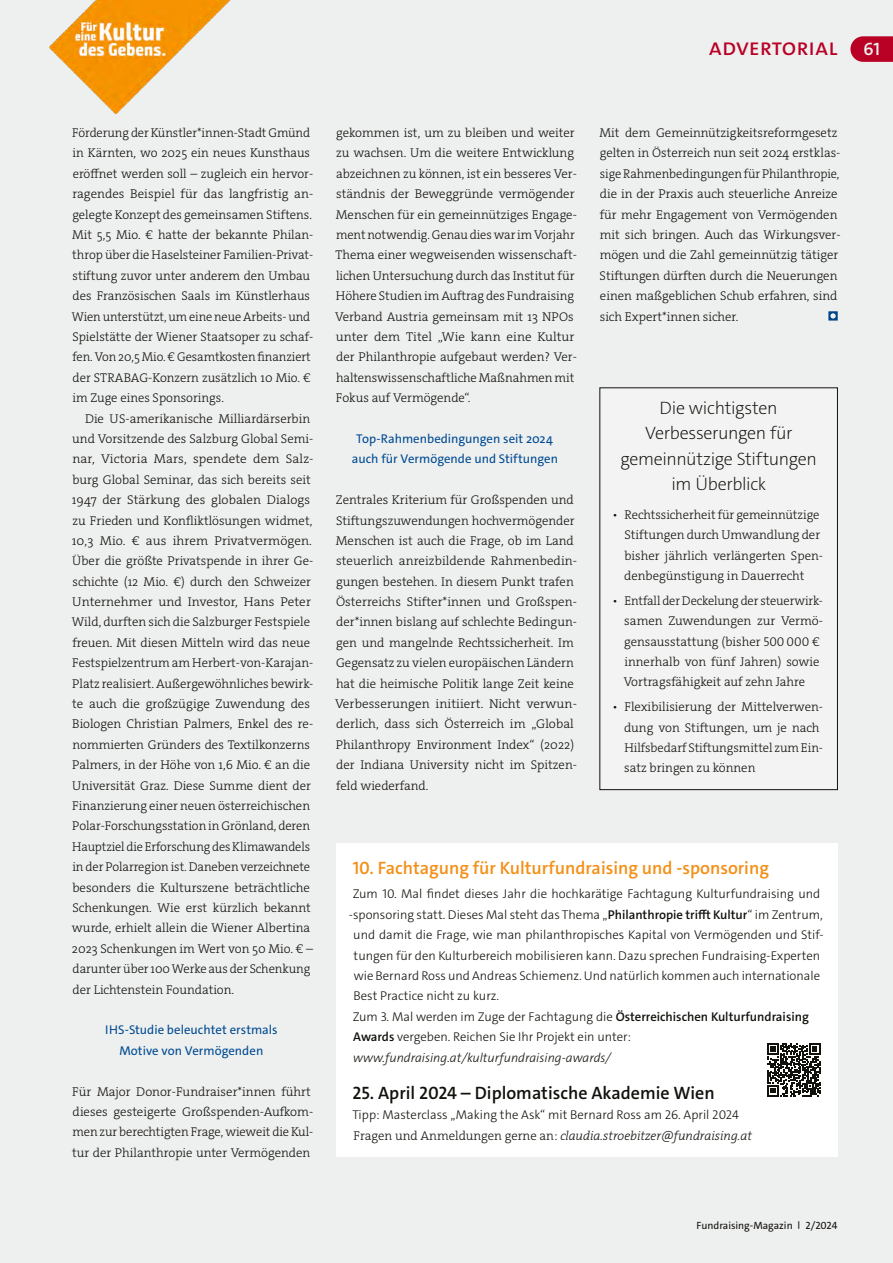
<style>
.page{position:relative;width:893px;height:1263px;background:#eeefef}
.page>*{position:absolute;margin:0;border:0;box-sizing:border-box;transform-origin:0 0}
.t1{font:24px "The Sans";color:#b90025}
.t2{font:200 18px/25.2px "The Sans";letter-spacing:-.02em;color:#12120d;text-align:center}
.t3{font:600 18px "The Sans";color:#f48f17}
.t4{font:600 18px "The Sans";color:#12120d}
.t5{font:300 12.75px/20.4px "The Serif";color:#12120d}
.t6{font:300 12.75px "The Sans";color:#12120d}
.t7{font:12.75px/20.4px "The Sans";color:#004b92;text-align:center}
.t8{font:italic 300 12.75px "The Serif";color:#12120d}
.t9{font:italic 300 12.75px "The Sans";color:#12120d}
.t10{font:10.5px "The Sans";color:#12120d}
.s1{font-weight:600;font-size:18px;color:#eeefef}
.s2{font-weight:600}
.s3{font-style:normal}
.s4{font-weight:800;font-size:7.5px}
</style>
<div class="page">
<img style="left:50px;top:0;width:181px;height:114px">
<svg style="left:850px;top:36px;width:43px;height:26px"></svg>
<div style="left:600px;top:388px;width:237px;height:402px;background:#f3f3f3"></div>
<div style="left:600px;top:388px;width:238px;height:402px;border:1px solid #12120d"></div>
<div style="left:336px;top:843px;width:502px;height:314px;background:#fff"></div>
<svg style="left:767px;top:1043px;width:53px;height:53px"></svg>
<svg style="left:828px;top:311px;width:10px;height:10px"></svg>
<h1 class="t1" style="left:709px;top:32px;width:173px">advertorial <span class="s1">61</span></h1>
<p class="t5" style="left:72px;top:123px;width:243px">Förderung der Künstler*innen-Stadt Gmünd in Kärnten, wo 2025 ein neues Kunsthaus eröffnet werden soll – zugleich ein hervor&shy;ragendes Beispiel für das langfristig an&shy;gelegte Konzept des gemeinsamen Stiftens.<br>Mit 5,5 Mio. € hatte der bekannte Philan&shy;throp über die Haselsteiner Familien-Privat&shy;stiftung zuvor unter anderem den Umbau des Französischen Saals im Künstlerhaus Wien unterstützt, um eine neue Arbeits- und Spielstätte der Wiener Staatsoper zu schaf&shy;fen. Von 20,5 Mio. € Gesamtkosten finanziert der STRABAG-Konzern zusätzlich 10 Mio. € im Zuge eines Sponsorings.</p>
<p class="t5" style="left:72px;top:408px;width:243px;text-indent:13px">Die US-amerikanische Milliardärserbin und Vorsitzende des Salzburg Global Semi&shy;nar, Victoria Mars, spendete dem Salz&shy;burg Global Seminar, das sich bereits seit 1947 der Stärkung des globalen Dialogs zu Frieden und Konfliktlösungen widmet, 10,3 Mio. € aus ihrem Privatvermögen.<br>Über die größte Privatspende in ihrer Ge&shy;schichte (12 Mio. €) durch den Schweizer Unternehmer und Investor, Hans Peter Wild, durften sich die Salzburger Festspiele freuen. Mit diesen Mitteln wird das neue Festspielzentrum am Herbert-von-Karajan-Platz realisiert. Außergewöhnliches bewirk&shy;te auch die großzügige Zuwendung des Biologen Christian Palmers, Enkel des re&shy;nommierten Gründers des Textilkonzerns Palmers, in der Höhe von 1,6 Mio. € an die Universität Graz. Diese Summe dient der Finanzierung einer neuen österreichischen Polar-Forschungsstation in Grönland, deren Hauptziel die Erforschung des Klimawandels in der Polarregion ist. Daneben verzeichnete besonders die Kulturszene beträchtliche Schenkungen. Wie erst kürzlich bekannt wurde, erhielt allein die Wiener Albertina 2023 Schenkungen im Wert von 50 Mio. € – darunter über 100 Werke aus der Schenkung der Lichtenstein Foundation.</p>
<p class="t7" style="left:105px;top:1020px;width:174px">IHS-Studie beleuchtet erstmals<br>Motive von Vermögenden</p>
<p class="t5" style="left:72px;top:1081px;width:242px">Für Major Donor-Fundraiser*innen führt dieses gesteigerte Großspenden-Aufkom&shy;men zur berechtigten Frage, wieweit die Kul&shy;tur der Philanthropie unter Vermögenden</p>
<p class="t5" style="left:335px;top:123px;width:243px">gekommen ist, um zu bleiben und weiter zu wachsen. Um die weitere Entwicklung abzeichnen zu können, ist ein besseres Ver&shy;ständnis der Beweggründe vermögender Menschen für ein gemeinnütziges Engage&shy;ment notwendig. Genau dies war im Vorjahr Thema einer wegweisenden wissenschaft&shy;lichen Untersuchung durch das Institut für Höhere Studien im Auftrag des Fundraising Verband Austria gemeinsam mit 13 NPOs unter dem Titel „Wie kann eine Kultur der Philanthropie aufgebaut werden? Ver&shy;haltenswissenschaftliche Maßnahmen mit Fokus auf Vermögende“.</p>
<p class="t7" style="left:352px;top:428px;width:208px">Top-Rahmenbedingungen seit 2024 auch für Vermögende und Stiftungen</p>
<p class="t5" style="left:335px;top:490px;width:243px">Zentrales Kriterium für Großspenden und Stiftungszuwendungen hochvermögender Menschen ist auch die Frage, ob im Land steuerlich anreizbildende Rahmenbedin&shy;gungen bestehen. In diesem Punkt trafen Österreichs Stifter*innen und Großspen&shy;der*innen bislang auf schlechte Bedingun&shy;gen und mangelnde Rechtssicherheit. Im Gegensatz zu vielen europäischen Ländern hat die heimische Politik lange Zeit keine Verbesserungen initiiert. Nicht verwun&shy;derlich, dass sich Österreich im „Global Philanthropy Environment Index“ (2022) der Indiana University nicht im Spitzen&shy;feld wiederfand.</p>
<p class="t5" style="left:599px;top:123px;width:242px">Mit dem Gemeinnützigkeitsreformgesetz gelten in Österreich nun seit 2024 erstklas&shy;sige Rahmenbedingungen für Philanthropie, die in der Praxis auch steuerliche Anreize für mehr Engagement von Vermögenden mit sich bringen. Auch das Wirkungsver&shy;mögen und die Zahl gemeinnützig tätiger Stiftungen dürften durch die Neuerungen einen maßgeblichen Schub erfahren, sind sich Expert*innen sicher.</p>
<h2 class="t2" style="left:620px;top:396px;width:198px">Die wichtigsten<br>Verbesserungen für gemeinnützige Stiftungen im Überblick</h2>
<p class="t5" style="left:624px;top:504px;width:199px;text-indent:-12px">• Rechtssicherheit für gemeinnützige Stiftungen durch Umwandlung der bisher jährlich verlängerten Spen&shy;denbegünstigung in Dauerrecht</p>
<p class="t5" style="left:624px;top:590px;width:200px;text-indent:-11px">• Entfall der Deckelung der steuerwirk&shy;samen Zuwendungen zur Vermö&shy;gensausstattung (bisher 500 000 € innerhalb von fünf Jahren) sowie Vortragsfähigkeit auf zehn Jahre</p>
<p class="t5" style="left:624px;top:697px;width:199px;text-indent:-12px">• Flexibilisierung der Mittelverwen&shy;dung von Stiftungen, um je nach<br>Hilfsbedarf Stiftungsmittel zum Ein&shy;satz bringen zu können</p>
<h2 class="t3" style="left:353px;top:856px;width:418px">10. Fachtagung für Kulturfundraising und -sponsoring</h2>
<p class="t6" style="left:353px;top:886px;width:469px">Zum 10. Mal findet dieses Jahr die hochkarätige Fachtagung Kulturfundraising und</p>
<p class="t6" style="left:349px;top:906px;width:475px">-sponsoring statt. Dieses Mal steht das Thema „<span class="s2">Philanthropie trifft Kultur</span>“ im Zentrum,</p>
<p class="t6" style="left:353px;top:927px;width:472px">und damit die Frage, wie man philanthropisches Kapital von Vermögenden und Stif-</p>
<p class="t6" style="left:354px;top:947px;width:468px">tungen für den Kulturbereich mobilisieren kann. Dazu sprechen Fundraising-Experten</p>
<p class="t6" style="left:354px;top:967px;width:468px">wie Bernard Ross und Andreas Schiemenz. Und natürlich kommen auch internationale</p>
<p class="t6" style="left:354px;top:988px;width:146px">Best Practice nicht zu kurz.</p>
<p class="t6" style="left:353px;top:1008px;width:458px">Zum 3. Mal werden im Zuge der Fachtagung die <span class="s2">Österreichischen Kulturfundraising</span></p>
<p class="t6" style="left:353px;top:1029px;width:279px"><span class="s2">Awards</span> vergeben. Reichen Sie Ihr Projekt ein unter:</p>
<p class="t9" style="left:353px;top:1049px;width:259px">www.fundraising.at/kulturfundraising-awards/</p>
<h2 class="t4" style="left:352px;top:1081px;width:364px">25. April 2024 – Diplomatische Akademie Wien</h2>
<p class="t6" style="left:352px;top:1107px;width:388px">Tipp: Masterclass „Making the Ask“ mit Bernard Ross am 26. April 2024</p>
<p class="t8" style="left:353px;top:1127px;width:400px"><span class="s3">Fragen und Anmeldungen gerne an:</span> claudia.stroebitzer@fundraising.at</p>
<p class="t10" style="left:696px;top:1219px;width:142px">Fundraising-Magazin <span class="s4">|</span> 2/2024</p>
</div>
